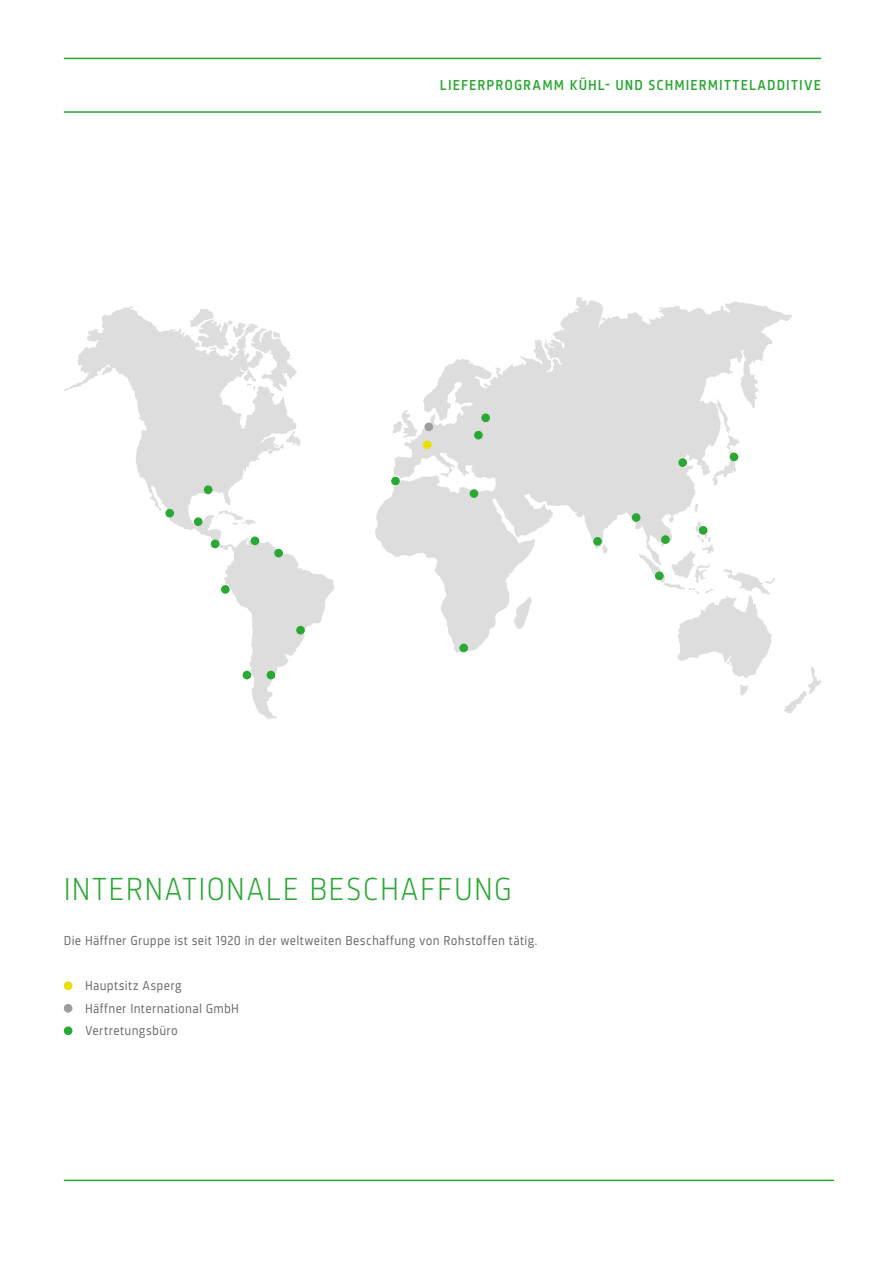
<style>
.page{position:relative;width:885px;height:1263px;background:#fff}
.page>*{position:absolute;margin:0;border:0;box-sizing:border-box;transform-origin:0 0}
.t1{font:300 33px "Sinews Sans Pro";letter-spacing:.045em;color:#2aa834}
.t2{font:500 15px "Sinews Sans Pro";letter-spacing:.07em;color:#2aa834}
.t3{font:13.5px/22.5px "Sinews Sans Pro";letter-spacing:.025em;color:#6e6e6e}
</style>
<div class="page">
<svg style="left:64px;top:297px;width:757px;height:422px"></svg>
<div style="left:194px;top:517px;width:8px;height:9px;background:#2aa834;border-radius:50%"></div>
<div style="left:391px;top:477px;width:9px;height:8px;background:#2aa834;border-radius:50%"></div>
<div style="left:469px;top:489px;width:9px;height:9px;background:#2aa834;border-radius:50%"></div>
<div style="left:474px;top:431px;width:8px;height:8px;background:#2aa834;border-radius:50%"></div>
<div style="left:481px;top:413px;width:9px;height:9px;background:#2aa834;border-radius:50%"></div>
<div style="left:593px;top:537px;width:8px;height:9px;background:#2aa834;border-radius:50%"></div>
<div style="left:698px;top:526px;width:9px;height:9px;background:#2aa834;border-radius:50%"></div>
<div style="left:655px;top:571px;width:8px;height:9px;background:#2aa834;border-radius:50%"></div>
<div style="left:661px;top:535px;width:8px;height:9px;background:#2aa834;border-radius:50%"></div>
<div style="left:678px;top:458px;width:9px;height:9px;background:#2aa834;border-radius:50%"></div>
<div style="left:296px;top:626px;width:9px;height:8px;background:#2aa834;border-radius:50%"></div>
<div style="left:459px;top:644px;width:9px;height:8px;background:#2aa834;border-radius:50%"></div>
<div style="left:211px;top:540px;width:8px;height:8px;background:#2aa834;border-radius:50%"></div>
<div style="left:204px;top:485px;width:8px;height:9px;background:#2aa834;border-radius:50%"></div>
<div style="left:250px;top:536px;width:9px;height:9px;background:#2aa834;border-radius:50%"></div>
<div style="left:274px;top:549px;width:9px;height:8px;background:#2aa834;border-radius:50%"></div>
<div style="left:266px;top:671px;width:9px;height:8px;background:#2aa834;border-radius:50%"></div>
<div style="left:221px;top:585px;width:9px;height:9px;background:#2aa834;border-radius:50%"></div>
<div style="left:242px;top:671px;width:9px;height:8px;background:#2aa834;border-radius:50%"></div>
<div style="left:424px;top:422px;width:9px;height:9px;background:#9c9c9d;border-radius:50%"></div>
<div style="left:423px;top:440px;width:8px;height:9px;background:#e8e000;border-radius:50%"></div>
<div style="left:165px;top:509px;width:9px;height:8px;background:#2aa834;border-radius:50%"></div>
<div style="left:729px;top:453px;width:9px;height:8px;background:#2aa834;border-radius:50%"></div>
<div style="left:631px;top:513px;width:9px;height:9px;background:#2aa834;border-radius:50%"></div>
<div style="left:64px;top:981px;width:8px;height:9px;background:#e8e000;border-radius:50%"></div>
<div style="left:64px;top:1004px;width:8px;height:9px;background:#9c9c9d;border-radius:50%"></div>
<div style="left:64px;top:1026px;width:8px;height:9px;background:#2aa834;border-radius:50%"></div>
<hr style="left:64px;top:58px;width:757px;height:1px;background:#2aa834">
<hr style="left:64px;top:111px;width:757px;height:2px;background:#2aa834">
<hr style="left:64px;top:1179px;width:769px;height:2px;background:#2aa834">
<p class="t2" style="left:440px;top:77px;width:382px">LIEFERPROGRAMM KÜHL- UND SCHMIERMITTELADDITIVE</p>
<h1 class="t1" style="left:64px;top:871px;width:450px">INTERNATIONALE BESCHAFFUNG</h1>
<p class="t3" style="left:64px;top:929px;width:475px">Die Häffner Gruppe ist seit 1920 in der weltweiten Beschaffung von Rohstoffen tätig.</p>
<p class="t3" style="left:85px;top:974px;width:155px">Hauptsitz Asperg<br>Häffner International GmbH<br>Vertretungsbüro</p>
</div>
